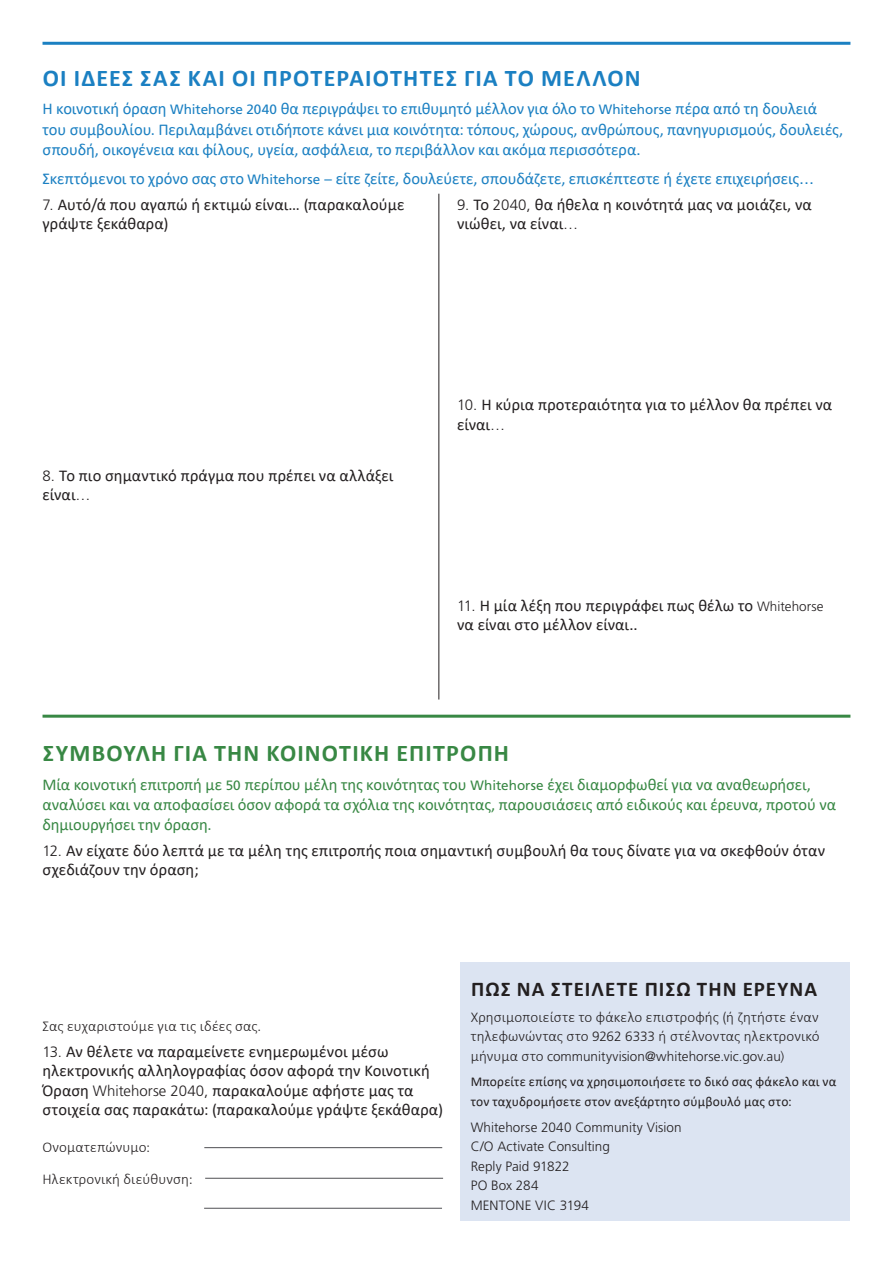
<style>
.page{position:relative;width:893px;height:1263px;background:#fff}
.page>*{position:absolute;margin:0;border:0;box-sizing:border-box;transform-origin:0 0}
.Sub_section{font:700 24px "Calibri";letter-spacing:.05em;color:#1b80c2}
.Sub_section-2{font:700 24px "Calibri";letter-spacing:.045em;color:#388844}
.Sub_section-3{font:700 21px "Calibri";letter-spacing:.05em;color:#231f20}
.WNew_Bodycopy{font:16.5px/19.5px "Calibri";letter-spacing:.005em;color:#231f20}
.Sub_section_intro_pa{font:16.5px/20.2px "Calibri";letter-spacing:-.005em;color:#1b80c2}
.Sub_section_intro_pa-2{font:16.5px/20.2px "Calibri";letter-spacing:-.005em;color:#388844}
.WNew_Bodycopy-2{font:300 15px/19.5px "Calibri";letter-spacing:.01em;color:#231f20}
.WNew_Bodycopy-3{font:300 13.5px/19.5px "Frutiger LT Pro";letter-spacing:.005em;color:#231f20}
.WNew_Bodycopy-4{font:13.5px/19.5px "Calibri";letter-spacing:.015em;color:#231f20}
.s1{font-family:"Frutiger LT Pro";font-size:13.5px}
.s2{font-family:"Frutiger LT Pro";font-size:15px}
.s3{font-family:"Frutiger LT Pro";font-weight:300;font-size:15px}
.s4{font-family:"Frutiger LT Pro";font-weight:300;font-size:13.5px}
.s5{font-family:"Calibri";font-size:15px}
</style>
<div class="page">
<hr style="left:43px;top:715px;width:807px;height:3px;background:#388844">
<hr style="left:43px;top:42px;width:807px;height:3px;background:#1b80c2">
<div style="left:460px;top:962px;width:390px;height:258px;background:#dce4f2"></div>
<hr style="left:204px;top:1147px;width:238px;height:1px;background:#636366">
<hr style="left:205px;top:1178px;width:238px;height:1px;background:#636366">
<hr style="left:204px;top:1208px;width:238px;height:1px;background:#636366">
<hr style="left:439px;top:194px;width:1px;height:505px;background:#231f20">
<p class="Sub_section" style="left:43px;top:61px;width:599px">ΟΙ ΙΔΕΕΣ ΣΑΣ ΚΑΙ ΟΙ ΠΡΟΤΕΡΑΙΟΤΗΤΕΣ ΓΙΑ ΤΟ ΜΕΛΛΟΝ</p>
<p class="Sub_section_intro_pa" style="left:43px;top:98px;width:802px">Η κοινοτική όραση <span class="s1">Whitehorse 2040</span> θα περιγράψει το επιθυμητό μέλλον για όλο το <span class="s1">Whitehorse</span> πέρα από τη δουλειά του συμβουλίου. Περιλαμβάνει οτιδήποτε κάνει μια κοινότητα: τόπους, χώρους, ανθρώπους, πανηγυρισμούς, δουλειές, σπουδή, οικογένεια και φίλους, υγεία, ασφάλεια, το περιβάλλον και ακόμα περισσότερα<span class="s2">.</span></p>
<p class="Sub_section_intro_pa" style="left:43px;top:168px;width:773px">Σκεπτόμενοι το χρόνο σας στο <span class="s1">Whitehorse</span> <span class="s2">–</span> είτε ζείτε, δουλεύετε, σπουδάζετε, επισκέπτεστε ή έχετε επιχειρήσεις<span class="s2">…</span></p>
<p class="WNew_Bodycopy" style="left:43px;top:194px;width:364px"><span class="s3">7.</span> Αυτό/ά που αγαπώ ή εκτιμώ είναι… (παρακαλούμε γράψτε ξεκάθαρα)</p>
<p class="WNew_Bodycopy" style="left:457px;top:194px;width:356px"><span class="s3">9.</span> Το <span class="s3">2040,</span> θα ήθελα η κοινότητά μας να μοιάζει, να νιώθει, να είναι<span class="s3">…</span></p>
<p class="WNew_Bodycopy" style="left:43px;top:465px;width:352px"><span class="s3">8.</span> Το πιο σημαντικό πράγμα που πρέπει να αλλάξει είναι<span class="s3">…</span></p>
<p class="WNew_Bodycopy" style="left:457px;top:395px;width:377px"><span class="s3">10.</span> Η κύρια προτεραιότητα για το μέλλον θα πρέπει να είναι<span class="s3">…</span></p>
<p class="WNew_Bodycopy" style="left:457px;top:595px;width:368px"><span class="s3">11.</span> Η μία λέξη που περιγράφει πως θέλω το <span class="s4">Whitehorse </span>να είναι στο μέλλον είναι<span class="s2">..</span></p>
<p class="Sub_section-2" style="left:43px;top:736px;width:468px">ΣΥΜΒΟΥΛΗ ΓΙΑ ΤΗΝ ΚΟΙΝΟΤΙΚΗ ΕΠΙΤΡΟΠΗ</p>
<p class="Sub_section_intro_pa-2" style="left:43px;top:773px;width:795px">Μία κοινοτική επιτροπή με <span class="s1">50</span> περίπου μέλη της κοινότητας του <span class="s1">Whitehorse</span> έχει διαμορφωθεί για να αναθεωρήσει, αναλύσει και να αποφασίσει όσον αφορά τα σχόλια της κοινότητας, παρουσιάσεις από ειδικούς και έρευνα, προτού να δημιουργήσει την όραση.</p>
<p class="WNew_Bodycopy" style="left:43px;top:840px;width:784px"><span class="s3">12.</span> Αν είχατε δύο λεπτά με τα μέλη της επιτροπής ποια σημαντική συμβουλή θα τους δίνατε για να σκεφθούν όταν σχεδιάζουν την όραση;</p>
<p class="WNew_Bodycopy-2" style="left:43px;top:1016px;width:220px">Σας ευχαριστούμε για τις ιδέες σας.</p>
<p class="WNew_Bodycopy" style="left:43px;top:1041px;width:402px"><span class="s3">13.</span> Αν θέλετε να παραμείνετε ενημερωμένοι μέσω ηλεκτρονικής αλληλογραφίας όσον αφορά την Κοινοτική Όραση <span class="s3">Whitehorse 2040,</span> παρακαλούμε αφήστε μας τα στοιχεία σας παρακάτω: (παρακαλούμε γράψτε ξεκάθαρα)</p>
<p class="WNew_Bodycopy-2" style="left:43px;top:1137px;width:109px">Ονοματεπώνυμο:</p>
<p class="WNew_Bodycopy-2" style="left:43px;top:1169px;width:152px">Ηλεκτρονική διεύθυνση:</p>
<p class="Sub_section-3" style="left:471px;top:974px;width:348px">ΠΩΣ ΝΑ ΣΤΕΊΛΕΤΕ ΠΊΣΩ ΤΗΝ ΈΡΕΥΝΑ</p>
<p class="WNew_Bodycopy-2" style="left:471px;top:1007px;width:350px">Χρησιμοποιείστε το φάκελο επιστροφής (ή ζητήστε έναν τηλεφωνώντας στο <span class="s1">9262 6333</span> ή στέλνοντας ηλεκτρονικό</p>
<p class="WNew_Bodycopy-3" style="left:471px;top:1046px;width:315px"><span class="s5">μήνυμα στο</span> communityvision@whitehorse.vic.gov.au)</p>
<p class="WNew_Bodycopy-4" style="left:471px;top:1072px;width:367px">Μπορείτε επίσης να χρησιμοποιήσετε το δικό σας φάκελο και να τον ταχυδρομήσετε στον ανεξάρτητο σύμβουλό μας στο:</p>
<p class="WNew_Bodycopy-3" style="left:471px;top:1117px;width:212px">Whitehorse 2040 Community Vision<br>C/O Activate Consulting<br>Reply Paid 91822<br>PO Box 284<br>MENTONE VIC 3194</p>
</div>
